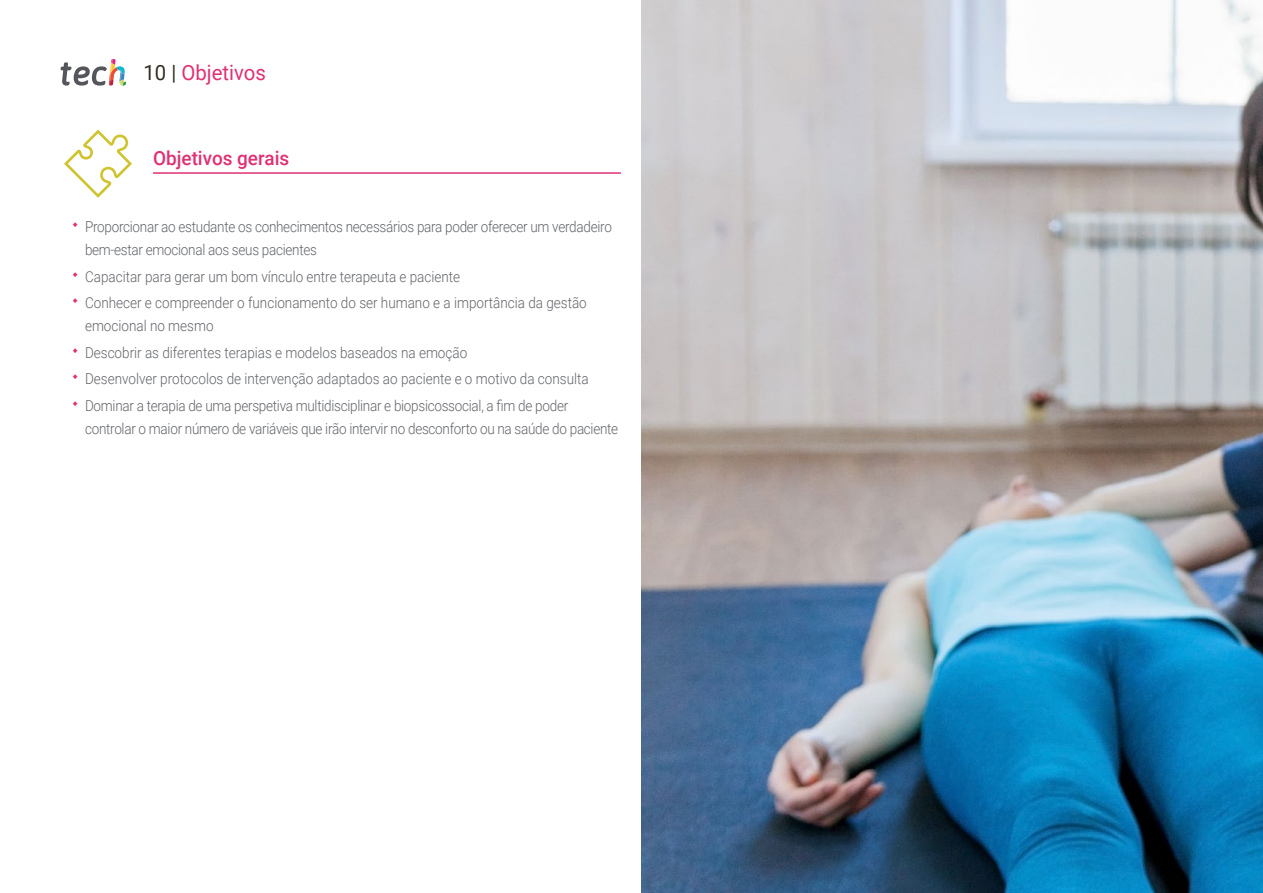
<style>
.page{position:relative;width:1263px;height:893px;background:#fff}
.page>*{position:absolute;margin:0;border:0;box-sizing:border-box;transform-origin:0 0}
.t1{font:21px "Roboto";color:#df3174}
.t2{font:500 19.5px "Roboto";color:#df3174}
.t3{font:300 15px/26.7px "Roboto";color:#61646a;scale:.9 1}
.t4{font:300 15px/22.5px "Roboto";letter-spacing:-.02em;color:#61646a;scale:.9 1}
.s1{color:#312e20}
</style>
<div class="page">
<hr style="left:153px;top:173px;width:468px;height:1px;background:#df3174">
<svg style="left:64px;top:130px;width:68px;height:68px"></svg>
<svg style="left:61px;top:59px;width:65px;height:27px"></svg>
<img style="left:641px;top:0;width:622px;height:893px">
<h1 class="t1" style="left:144px;top:57px;width:124px"><span class="s1">10 |</span> Objetivos</h1>
<h2 class="t2" style="left:153px;top:144px;width:138px">Objetivos gerais</h2>
<p class="t4" style="left:85px;top:215px;width:587px">Proporcionar ao estudante os conhecimentos necessários para poder oferecer um verdadeiro bem-estar emocional aos seus pacientes</p>
<p class="t3" style="left:85px;top:262px;width:559px">Capacitar para gerar um bom vínculo entre terapeuta e paciente<br>Conhecer e compreender o funcionamento do ser humano e a importância da gestão</p>
<p class="t3" style="left:85px;top:312px;width:561px">emocional no mesmo<br>Descobrir as diferentes terapias e modelos baseados na emoção<br>Desenvolver protocolos de intervenção adaptados ao paciente e o motivo da consulta Dominar a terapia de uma perspetiva multidisciplinar e biopsicossocial, a fim de poder</p>
<p class="t4" style="left:85px;top:416px;width:594px">controlar o maior número de variáveis que irão intervir no desconforto ou na saúde do paciente</p>
</div>
